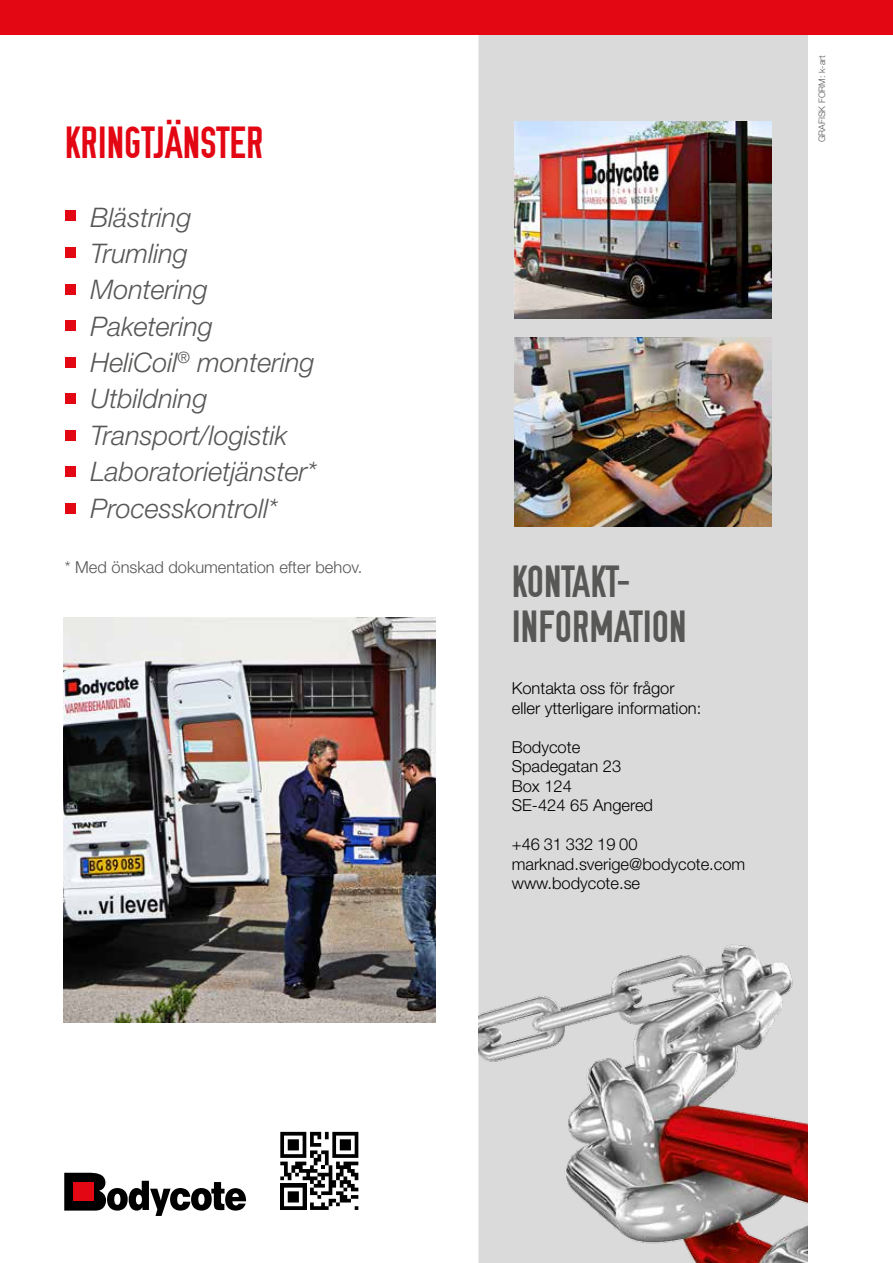
<style>
.page{position:relative;width:893px;height:1263px;background:#fff}
.page>*{position:absolute;margin:0;border:0;box-sizing:border-box;transform-origin:0 0}
.t1{font:45px/45px "OSP DIN";color:#575756}
.t2{font:45px "OSP DIN";color:#e30613}
.t3{font:italic 300 27px/36.5px "Helvetica Neue LT Pro";color:#575756}
.t4{font:300 16.5px/19.5px "Helvetica Neue LT Pro";color:#000}
.t5{font:300 16.5px "Helvetica Neue LT Pro";color:#575756}
.t6{font:300 9px "Helvetica Neue LT Pro";color:#575756}
</style>
<div class="page">
<div style="left:478px;top:34px;width:330px;height:851px;background:#dadada"></div>
<div style="left:0;top:0;width:893px;height:34px;background:#e30613"></div>
<img style="left:478px;top:885px;width:330px;height:378px">
<img style="left:515px;top:337px;width:257px;height:189px">
<img style="left:515px;top:122px;width:257px;height:197px">
<img style="left:64px;top:618px;width:372px;height:405px">
<svg style="left:64px;top:1172px;width:183px;height:44px"></svg>
<div style="left:74px;top:1182px;width:20px;height:19px;background:#e30613"></div>
<svg style="left:280px;top:1132px;width:78px;height:78px"></svg>
<div style="left:65px;top:210px;width:11px;height:11px;background:#e30613"></div>
<div style="left:65px;top:247px;width:11px;height:11px;background:#e30613"></div>
<div style="left:65px;top:284px;width:11px;height:10px;background:#e30613"></div>
<div style="left:65px;top:320px;width:11px;height:11px;background:#e30613"></div>
<div style="left:65px;top:357px;width:11px;height:11px;background:#e30613"></div>
<div style="left:65px;top:393px;width:11px;height:11px;background:#e30613"></div>
<div style="left:65px;top:430px;width:11px;height:11px;background:#e30613"></div>
<div style="left:65px;top:466px;width:11px;height:11px;background:#e30613"></div>
<div style="left:65px;top:503px;width:11px;height:11px;background:#e30613"></div>
<h1 class="t2" style="left:65px;top:119px;width:200px">KRINGTJÄNSTER</h1>
<h2 class="t3" style="left:90px;top:198px;width:228px">Blästring<br>Trumling<br>Montering<br>Paketering<br>HeliCoil<sup>®</sup> montering<br>Utbildning<br>Transport/logistik<br>Laboratorietjänster*<br>Processkontroll*</h2>
<p class="t5" style="left:65px;top:557px;width:299px">* Med önskad dokumentation efter behov.</p>
<p class="t6" style="left:816px;top:142px;width:89px;rotate:-90deg">GRAFISK FORM: k-art</p>
<h1 class="t1" style="left:512px;top:560px;width:176px">KONTAKT-<br>INFORMATION</h1>
<p class="t4" style="left:512px;top:678px;width:191px">Kontakta oss för frågor eller ytterligare information:</p>
<p class="t4" style="left:512px;top:737px;width:143px">Bodycote<br>Spadegatan 23<br>Box 124<br>SE-424 65 Angered</p>
<p class="t4" style="left:512px;top:834px;width:235px">+46 31 332 19 00 marknad.sverige@bodycote.com www.bodycote.se</p>
</div>
